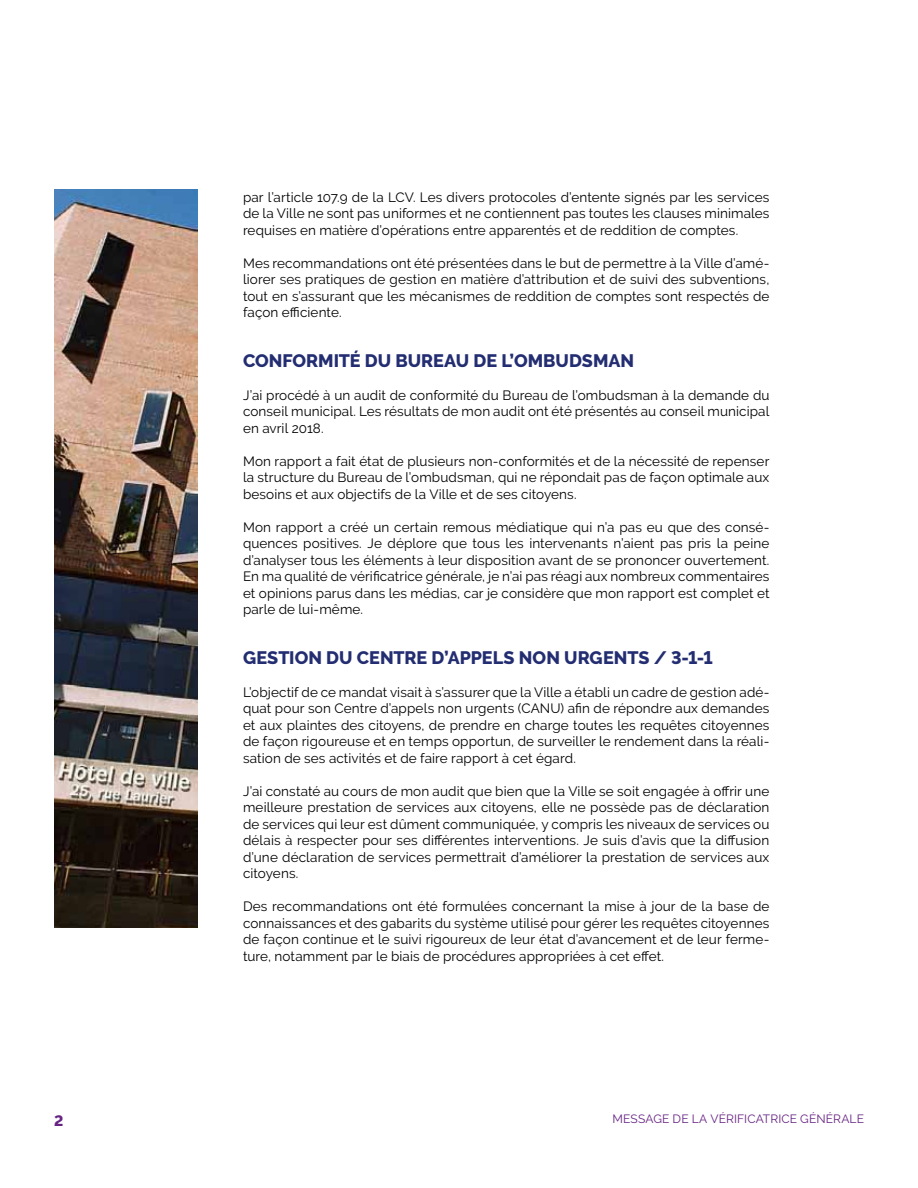
<style>
.page{position:relative;width:918px;height:1188px;background:#fff}
.page>*{position:absolute;margin:0;border:0;box-sizing:border-box;transform-origin:0 0}
.t1{font:800 18px "Raleway";color:#232d71}
.t2{font:800 15px "Raleway";color:#662383}
.t3{font:13.5px/16.5px "Raleway";letter-spacing:.01em;color:#000;text-align:justify}
.t4{font:12px "Raleway";letter-spacing:.015em;color:#662383}
</style>
<div class="page">
<img style="left:54px;top:189px;width:144px;height:739px">
<p class="t3" style="left:243px;top:189px;width:528px">par l’article 107.9 de la LCV. Les divers protocoles d’entente signés par les services de la Ville ne sont pas uniformes et ne contiennent pas toutes les clauses minimales requises en matière d’opérations entre apparentés et de reddition de comptes.</p>
<p class="t3" style="left:243px;top:255px;width:528px">Mes recommandations ont été présentées dans le but de permettre à la Ville d’amé&shy;liorer ses pratiques de gestion en matière d’attribution et de suivi des subventions, tout en s’assurant que les mécanismes de reddition de comptes sont respectés de façon efficiente.</p>
<h1 class="t1" style="left:243px;top:350px;width:393px">CONFORMITÉ DU BUREAU DE L’OMBUDSMAN</h1>
<p class="t3" style="left:243px;top:387px;width:528px">J’ai procédé à un audit de conformité du Bureau de l’ombudsman à la demande du conseil municipal. Les résultats de mon audit ont été présentés au conseil municipal en avril 2018.</p>
<p class="t3" style="left:243px;top:453px;width:528px">Mon rapport a fait état de plusieurs non-conformités et de la nécessité de repenser la structure du Bureau de l’ombudsman, qui ne répondait pas de façon optimale aux besoins et aux objectifs de la Ville et de ses citoyens.</p>
<p class="t3" style="left:243px;top:519px;width:528px">Mon rapport a créé un certain remous médiatique qui n’a pas eu que des consé&shy;quences positives. Je déplore que tous les intervenants n’aient pas pris la peine d’analyser tous les éléments à leur disposition avant de se prononcer ouvertement.<br>En ma qualité de vérificatrice générale, je n’ai pas réagi aux nombreux commentaires et opinions parus dans les médias, car je considère que mon rapport est complet et parle de lui-même.</p>
<h1 class="t1" style="left:243px;top:647px;width:471px">GESTION DU CENTRE D’APPELS NON URGENTS / 3-1-1</h1>
<p class="t3" style="left:243px;top:684px;width:528px">L’objectif de ce mandat visait à s’assurer que la Ville a établi un cadre de gestion adé&shy;quat pour son Centre d’appels non urgents (CANU) afin de répondre aux demandes et aux plaintes des citoyens, de prendre en charge toutes les requêtes citoyennes de façon rigoureuse et en temps opportun, de surveiller le rendement dans la réali&shy;sation de ses activités et de faire rapport à cet égard.</p>
<p class="t3" style="left:243px;top:783px;width:528px">J’ai constaté au cours de mon audit que bien que la Ville se soit engagée à offrir une meilleure prestation de services aux citoyens, elle ne possède pas de déclaration de services qui leur est dûment communiquée, y compris les niveaux de services ou délais à respecter pour ses différentes interventions. Je suis d’avis que la diffusion d’une déclaration de services permettrait d’améliorer la prestation de services aux citoyens.</p>
<p class="t3" style="left:243px;top:898px;width:528px">Des recommandations ont été formulées concernant la mise à jour de la base de connaissances et des gabarits du système utilisé pour gérer les requêtes citoyennes de façon continue et le suivi rigoureux de leur état d’avancement et de leur ferme&shy;ture, notamment par le biais de procédures appropriées à cet effet.</p>
<p class="t2" style="left:54px;top:1112px;width:11px">2</p>
<p class="t4" style="left:612px;top:1112px;width:253px">MESSAGE DE LA VÉRIFICATRICE GÉNÉRALE</p>
</div>
